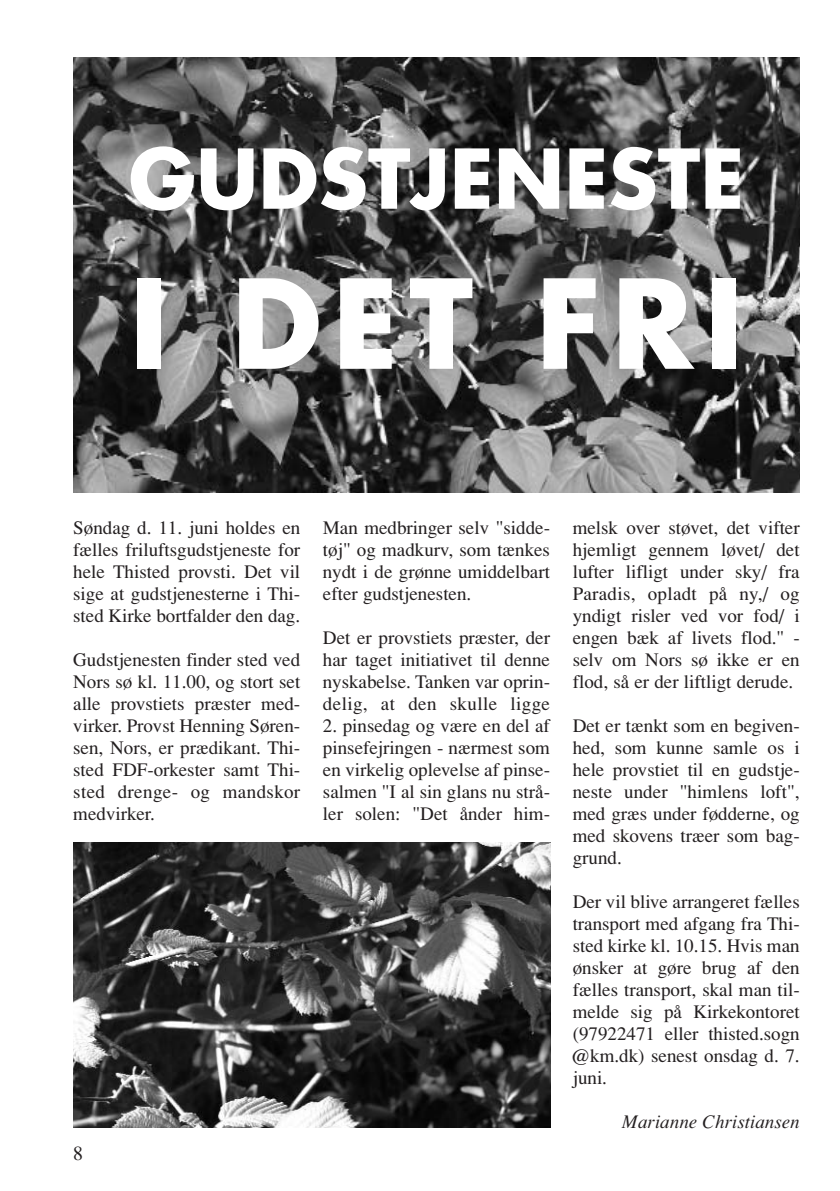
<style>
.page{position:relative;width:840px;height:1191px;background:#fff}
.page>*{position:absolute;margin:0;border:0;box-sizing:border-box;transform-origin:0 0}
.t1{font:700 120px "Futura";letter-spacing:.09em;color:#fff}
.t2{font:700 80px "Futura";color:#fff}
.t3{font:20px "Times";color:#231f20}
.t4{font:19px/22px "Times";color:#231f20;text-align:justify}
.t5{font:italic 19px "Times";color:#231f20}
</style>
<div class="page">
<img style="left:73px;top:57px;width:726px;height:435px">
<img style="left:73px;top:842px;width:476px;height:285px">
<h2 class="t2" style="left:128px;top:142px;width:617px">GUDSTJENESTE</h2>
<h1 class="t1" style="left:130px;top:269px;width:614px">I DET FRI</h1>
<p class="t4" style="left:73px;top:518px;width:228px">Søndag d. 11. juni holdes en fælles friluftsgudstjeneste for hele Thisted provsti. Det vil sige at gudstjenesterne i Thi&shy;sted Kirke bortfalder den dag.</p>
<p class="t4" style="left:73px;top:650px;width:228px">Gudstjenesten finder sted ved Nors sø kl. 11.00, og stort set alle provstiets præster med&shy;virker. Provst Henning Søren&shy;sen, Nors, er prædikant. Thi&shy;sted FDF-orkester samt Thi&shy;sted drenge- og mandskor medvirker.</p>
<p class="t3" style="left:73px;top:1146px;width:11px">8</p>
<p class="t4" style="left:323px;top:518px;width:228px">Man medbringer selv "sidde&shy;tøj" og madkurv, som tænkes nydt i de grønne umiddelbart efter gudstjenesten.</p>
<p class="t4" style="left:323px;top:628px;width:228px">Det er provstiets præster, der har taget initiativet til denne nyskabelse. Tanken var oprin&shy;delig, at den skulle ligge</p>
<p class="t4" style="left:323px;top:716px;width:228px">2. pinsedag og være en del af pinsefejringen - nærmest som en virkelig oplevelse af pinse&shy;salmen "I al sin glans nu strå&shy;ler solen: "Det ånder him-</p>
<p class="t4" style="left:572px;top:518px;width:228px">melsk over støvet, det vifter hjemligt gennem løvet/ det lufter lifligt under sky/ fra Paradis, opladt på ny,/ og yndigt risler ved vor fod/ i engen bæk af livets flod." - selv om Nors sø ikke er en flod, så er der liftligt derude.</p>
<p class="t4" style="left:572px;top:716px;width:228px">Det er tænkt som en begiven&shy;hed, som kunne samle os i hele provstiet til en gudstje&shy;neste under "himlens loft", med græs under fødderne, og med skovens træer som bag&shy;grund.</p>
<p class="t4" style="left:572px;top:892px;width:228px">Der vil blive arrangeret fælles transport med afgang fra Thi&shy;sted kirke kl. 10.15. Hvis man ønsker at gøre brug af den fælles transport, skal man til&shy;melde sig på Kirkekontoret (97922471 eller thisted.sogn @km.dk) senest onsdag d. 7. juni.</p>
<p class="t5" style="left:622px;top:1114px;width:179px">Marianne Christiansen</p>
</div>
